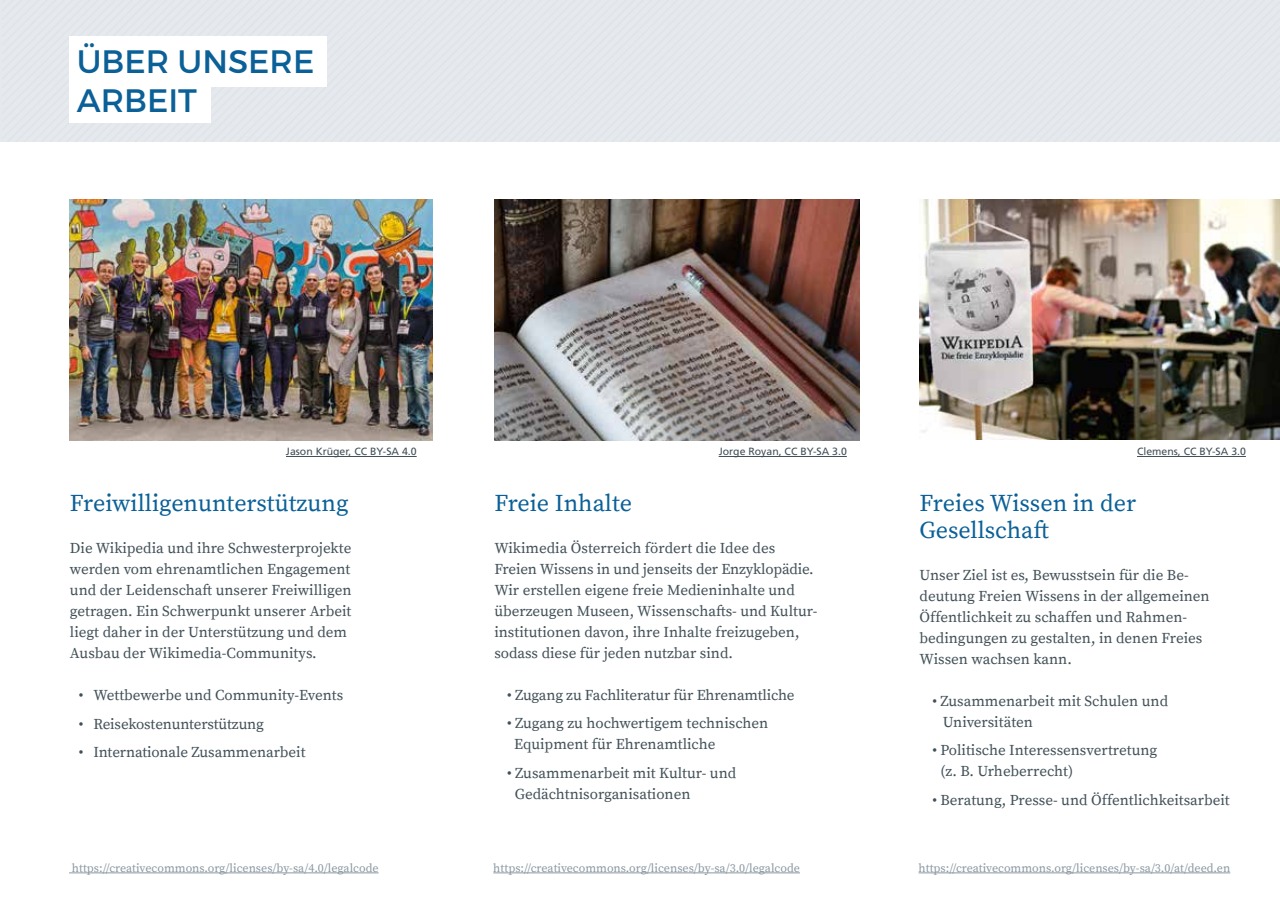
<style>
.page{position:relative;width:1280px;height:910px;background:#fff}
.page>*{position:absolute;margin:0;border:0;box-sizing:border-box;transform-origin:0 0}
.Head_01{font:32.4px/39px "Montserrat";color:#0a6097}
.t1{font:24px/27px "Source Serif Pro";color:#0a6097}
.t2{font:15px/21px "Source Serif Pro";color:#415057}
.t3{font:12px "Source Serif Pro";color:#8a98a1}
.t4{font:10.5px "Frutiger";color:#415057}
</style>
<div class="page">
<div style="left:0;top:0;width:867px;height:141px;background:#e4e9ee"></div>
<hr style="left:286px;top:456px;width:131px;height:1px;background:#415057">
<img style="left:70px;top:200px;width:363px;height:240px">
<hr style="left:719px;top:456px;width:128px;height:1px;background:#415057">
<hr style="left:1137px;top:456px;width:109px;height:1px;background:#415057">
<img style="left:494px;top:200px;width:365px;height:240px">
<img style="left:919px;top:200px;width:361px;height:239px">
<div style="left:69px;top:77px;width:141px;height:46px;background:#fff"></div>
<div style="left:69px;top:36px;width:258px;height:50px;background:#fff"></div>
<hr style="left:69px;top:873px;width:310px;height:1px;background:#8a98a1">
<hr style="left:493px;top:873px;width:307px;height:1px;background:#8a98a1">
<hr style="left:918px;top:873px;width:312px;height:1px;background:#8a98a1">
<p class="Head_01" style="left:77px;top:42px;width:239px">ÜBER UNSERE<br>ARBEIT</p>
<p class="t4" style="left:286px;top:446px;width:132px">Jason Krüger, CC BY-SA 4.0</p>
<p class="t1" style="left:70px;top:490px;width:280px">Freiwilligenunterstützung</p>
<p class="t2" style="left:70px;top:538px;width:283px;text-align:justify">Die Wikipedia und ihre Schwesterprojekte werden vom ehrenamtlichen Engagement und der Leidenschaft unserer Freiwilligen getragen. Ein Schwerpunkt unserer Arbeit liegt daher in der Unterstützung und dem</p>
<p class="t2" style="left:70px;top:643px;width:248px">Ausbau der Wikimedia-Communitys.</p>
<p class="t2" style="left:79px;top:685px;width:266px">• Wettbewerbe und Community-Events</p>
<p class="t2" style="left:79px;top:714px;width:187px">• Reisekostenunterstützung</p>
<p class="t2" style="left:79px;top:742px;width:228px">• Internationale Zusammenarbeit</p>
<p class="t4" style="left:719px;top:446px;width:130px">Jorge Royan, CC BY-SA 3.0</p>
<p class="t1" style="left:494px;top:490px;width:139px">Freie Inhalte</p>
<p class="t2" style="left:494px;top:538px;width:325px">Wikimedia Österreich fördert die Idee des Freien Wissens in und jenseits der Enzyklopädie.<br>Wir erstellen eigene freie Medieninhalte und überzeugen Museen, Wissenschafts- und Kultur&shy;institutionen davon, ihre Inhalte freizugeben, sodass diese für jeden nutzbar sind.</p>
<p class="t2" style="left:507px;top:685px;width:289px">• Zugang zu Fachliteratur für Ehrenamtliche</p>
<p class="t2" style="left:514px;top:713px;width:256px;text-indent:-7px">• Zugang zu hochwertigem technischen<br>Equipment für Ehrenamtliche</p>
<p class="t2" style="left:515px;top:763px;width:223px;text-indent:-8px">• Zusammenarbeit mit Kultur- und<br>Gedächtnisorganisationen</p>
<p class="t4" style="left:1137px;top:446px;width:110px">Clemens, CC BY-SA 3.0</p>
<p class="t1" style="left:919px;top:490px;width:218px">Freies Wissen in der<br>Gesellschaft</p>
<p class="t2" style="left:919px;top:565px;width:292px">Unser Ziel ist es, Bewusstsein für die Be&shy;deutung Freien Wissens in der allgemeinen Öffentlichkeit zu schaffen und Rahmen&shy;bedingungen zu gestalten, in denen Freies Wissen wachsen kann.</p>
<p class="t2" style="left:943px;top:691px;width:227px;text-indent:-10px">• Zusammenarbeit mit Schulen und<br>Universitäten</p>
<p class="t2" style="left:940px;top:740px;width:218px;text-indent:-8px">• Politische Interessensvertretung (z. B. Urheberrecht)</p>
<p class="t2" style="left:932px;top:790px;width:299px">• Beratung, Presse- und Öffentlichkeitsarbeit</p>
<p class="t3" style="left:72px;top:861px;width:308px">https://creativecommons.org/licenses/by-sa/4.0/legalcode</p>
<p class="t3" style="left:493px;top:861px;width:308px">https://creativecommons.org/licenses/by-sa/3.0/legalcode</p>
<p class="t3" style="left:918px;top:861px;width:313px">https://creativecommons.org/licenses/by-sa/3.0/at/deed.en</p>
</div>
